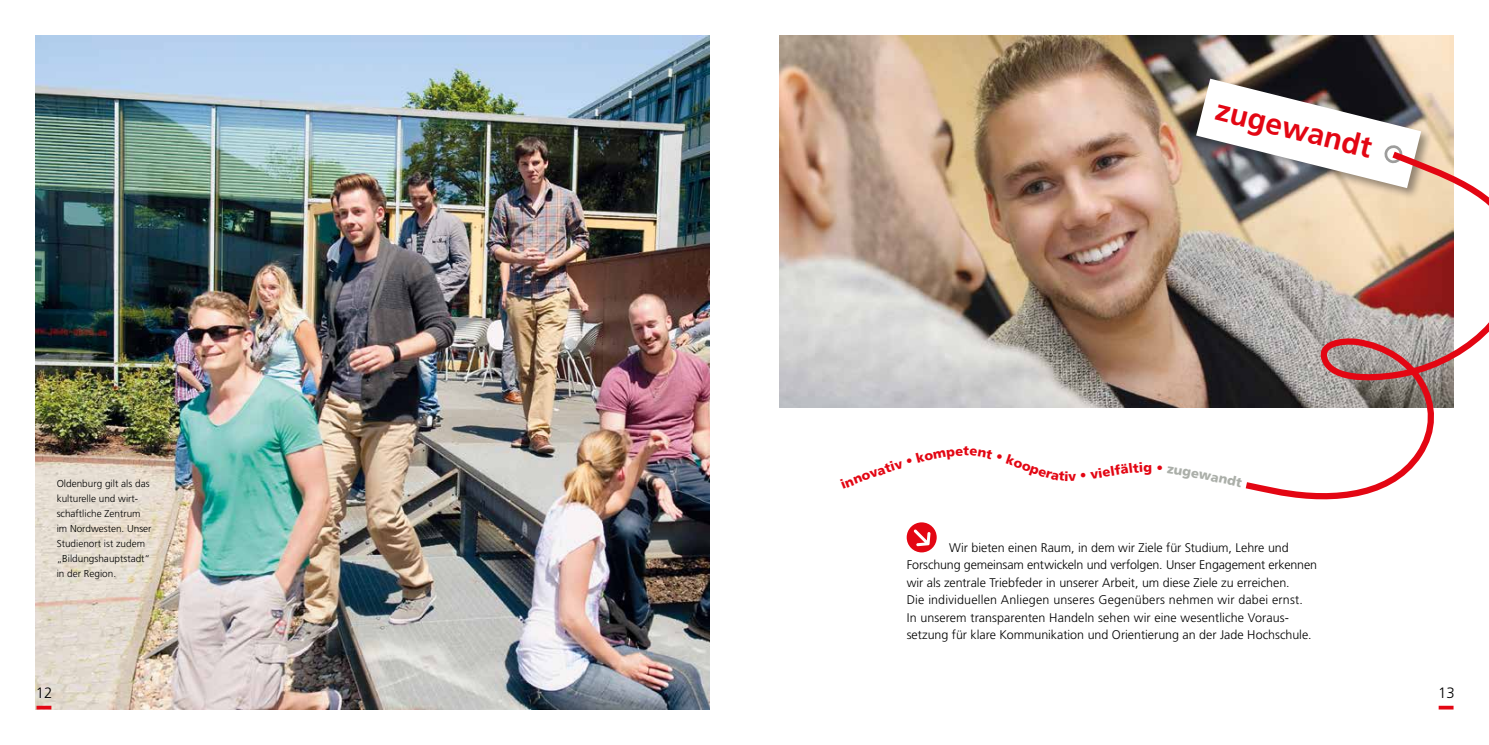
<style>
.page{position:relative;width:1489px;height:745px;background:#fff}
.page>*{position:absolute;margin:0;border:0;box-sizing:border-box;transform-origin:0 0}
.t1{font:700 30px "Frutiger";color:#e30613}
.t2{font:300 15px "Frutiger LT";color:#000}
.t3{font:900 13.12px "Frutiger";color:#e30613}
.t4{font:300 12.5px/17.5px "Frutiger LT";color:#000}
.t5{font:300 10px/15px "Frutiger LT";color:#000}
.s1{font-size:13px}
</style>
<div class="page">
<img style="left:780px;top:35px;width:673px;height:372px">
<img style="left:35px;top:35px;width:674px;height:674px">
<svg style="left:1438px;top:705px;width:15px;height:4px"></svg>
<div style="left:1193px;top:77px;width:239px;height:123px;background:#000;opacity:.4"></div>
<svg style="left:1195px;top:79px;width:225px;height:109px"></svg>
<svg style="left:36px;top:705px;width:15px;height:4px"></svg>
<svg style="left:906px;top:522px;width:30px;height:30px"></svg>
<svg style="left:1238px;top:146px;width:250px;height:354px"></svg>
<svg style="left:1238px;top:464px;width:4px;height:23px"></svg>
<p class="t5" style="left:57px;top:475px;width:96px">Oldenburg gilt als das kulturelle und wirt&shy;schaftliche Zentrum im Nordwesten. Unser<br>Studienort ist zudem „Bildungshauptstadt“ in der Region.</p>
<p class="t2" style="left:36px;top:684px;width:18px">12</p>
<h1 class="t1" style="left:1220px;top:92px;width:162px;rotate:14deg">zugewandt</h1>
<p class="t3" style="left:1096px;top:465px;width:24px;rotate:-9deg">i<span class="s1">el</span>f</p>
<p class="t4" style="left:906px;top:538px;width:412px;text-indent:43px">Wir bieten einen Raum, in dem wir Ziele für Studium, Lehre und Forschung gemeinsam entwickeln und verfolgen. Unser Engagement erkennen wir als zentrale Triebfeder in unserer Arbeit, um diese Ziele zu erreichen.<br>Die individuellen Anliegen unseres Gegenübers nehmen wir dabei ernst.<br>In unserem transparenten Handeln sehen wir eine wesentliche Voraus&shy;setzung für klare Kommunikation und Orientierung an der Jade Hochschule.</p>
<p class="t2" style="left:1437px;top:684px;width:18px">13</p>
</div>
